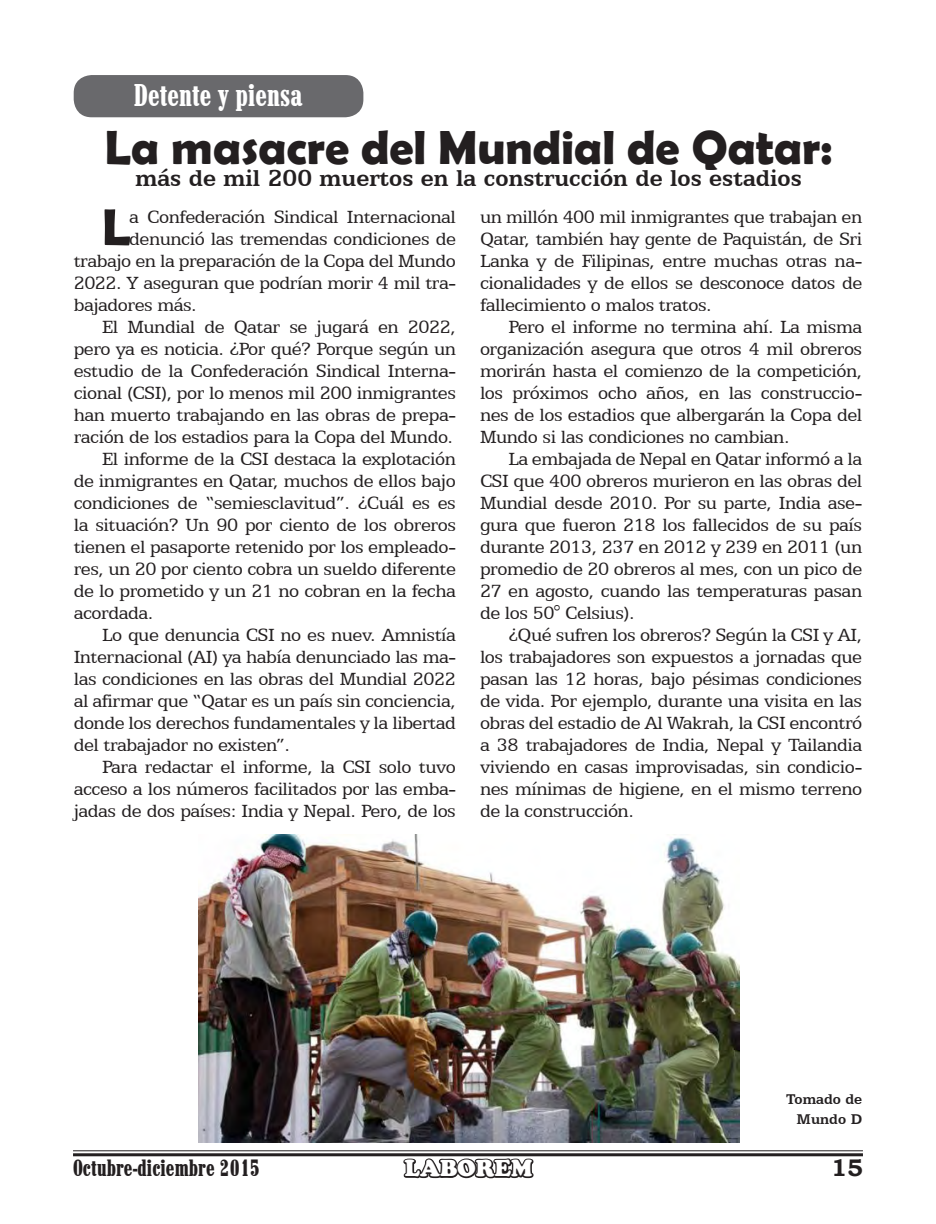
<style>
.page{position:relative;width:936px;height:1224px;background:#fff}
.page>*{position:absolute;margin:0;border:0;box-sizing:border-box;transform-origin:0 0}
.t1{font:700 52px "Berlin Sans FB Demi";color:#231f20}
.t2{font:700 48px "Berlin Sans FB Demi";color:#231f20}
.t3{font:32px "Marlboro";color:#fff}
.t4{font:700 26px "Egyptian 505 BT";color:#231f20}
.t5{font:24px "Marlboro";color:#231f20}
.t6{font:900 24px "Cooper";color:#fff}
.t7{font:700 24px "Bookman Old Style";color:#231f20}
.t8{font:20px/22px "Egyptian 505 BT";letter-spacing:-.025em;color:#231f20;text-align:justify}
.t9{font:700 16px "Egyptian 505 BT";color:#231f20}
</style>
<div class="page">
<hr style="left:73px;top:1150px;width:790px;height:1px;background:#231f20">
<hr style="left:73px;top:1153px;width:790px;height:3px;background:#231f20">
<svg style="left:401px;top:1150px;width:135px;height:29px"></svg>
<div style="left:74px;top:75px;width:289px;height:42px;background:#69696c;border-radius:18px"></div>
<img style="left:198px;top:834px;width:541px;height:309px">
<p class="t3" style="left:134px;top:78px;width:171px">Detente y piensa</p>
<p class="t2" style="left:105px;top:120px;width:729px">La masacre del Mundial de Qatar:</p>
<p class="t4" style="left:135px;top:163px;width:668px">más de mil 200 muertos en la construcción de los estadios</p>
<p class="t1" style="left:102px;top:197px;width:30px">L</p>
<p class="t8" style="left:129px;top:205px;width:328px">a Confederación Sindical Internacional</p>
<p class="t8" style="left:129px;top:227px;width:328px">denunció las tremendas condiciones de</p>
<p class="t8" style="left:74px;top:249px;width:384px">trabajo en la preparación de la Copa del Mundo</p>
<p class="t8" style="left:74px;top:271px;width:384px">2022. Y aseguran que podrían morir 4 mil tra-</p>
<p class="t8" style="left:74px;top:293px;width:125px">bajadores más.</p>
<p class="t8" style="left:74px;top:315px;width:384px;text-indent:28px">El Mundial de Qatar se jugará en 2022, pero ya es noticia. ¿Por qué? Porque según un estudio de la Confederación Sindical Interna&shy;cional (CSI), por lo menos mil 200 inmigrantes han muerto trabajando en las obras de prepa&shy;ración de los estadios para la Copa del Mundo.</p>
<p class="t8" style="left:74px;top:447px;width:384px;text-indent:28px">El informe de la CSI destaca la explotación de inmigrantes en Qatar, muchos de ellos bajo condiciones de “semiesclavitud”. ¿Cuál es es la situación? Un 90 por ciento de los obreros tienen el pasaporte retenido por los empleado&shy;res, un 20 por ciento cobra un sueldo diferente de lo prometido y un 21 no cobran en la fecha acordada.</p>
<p class="t8" style="left:74px;top:623px;width:384px;text-indent:28px">Lo que denuncia CSI no es nuev. Amnistía Internacional (AI) ya había denunciado las ma&shy;las condiciones en las obras del Mundial 2022 al afirmar que “Qatar es un país sin conciencia, donde los derechos fundamentales y la libertad del trabajador no existen”.</p>
<p class="t8" style="left:74px;top:755px;width:384px;text-indent:28px">Para redactar el informe, la CSI solo tuvo acceso a los números facilitados por las emba&shy;jadas de dos países: India y Nepal. Pero, de los</p>
<p class="t8" style="left:480px;top:205px;width:384px">un millón 400 mil inmigrantes que trabajan en Qatar, también hay gente de Paquistán, de Sri Lanka y de Filipinas, entre muchas otras na&shy;cionalidades y de ellos se desconoce datos de fallecimiento o malos tratos.</p>
<p class="t8" style="left:480px;top:315px;width:384px;text-indent:28px">Pero el informe no termina ahí. La misma organización asegura que otros 4 mil obreros morirán hasta el comienzo de la competición, los próximos ocho años, en las construccio&shy;nes de los estadios que albergarán la Copa del Mundo si las condiciones no cambian.</p>
<p class="t8" style="left:480px;top:447px;width:384px;text-indent:28px">La embajada de Nepal en Qatar informó a la CSI que 400 obreros murieron en las obras del Mundial desde 2010. Por su parte, India ase&shy;gura que fueron 218 los fallecidos de su país durante 2013, 237 en 2012 y 239 en 2011 (un promedio de 20 obreros al mes, con un pico de 27 en agosto, cuando las temperaturas pasan de los 50° Celsius).</p>
<p class="t8" style="left:480px;top:623px;width:384px;text-indent:28px">¿Qué sufren los obreros? Según la CSI y AI, los trabajadores son expuestos a jornadas que pasan las 12 horas, bajo pésimas condiciones de vida. Por ejemplo, durante una visita en las obras del estadio de Al Wakrah, la CSI encontró a 38 trabajadores de India, Nepal y Tailandia viviendo en casas improvisadas, sin condicio&shy;nes mínimas de higiene, en el mismo terreno de la construcción.</p>
<p class="t9" style="left:786px;top:1090px;width:77px">Tomado de</p>
<p class="t9" style="left:797px;top:1109px;width:67px">Mundo D</p>
<p class="t5" style="left:73px;top:1155px;width:188px">Octubre-diciembre 2015</p>
<p class="t6" style="left:405px;top:1154px;width:129px">LABOREM</p>
<p class="t7" style="left:831px;top:1151px;width:33px">15</p>
</div>
